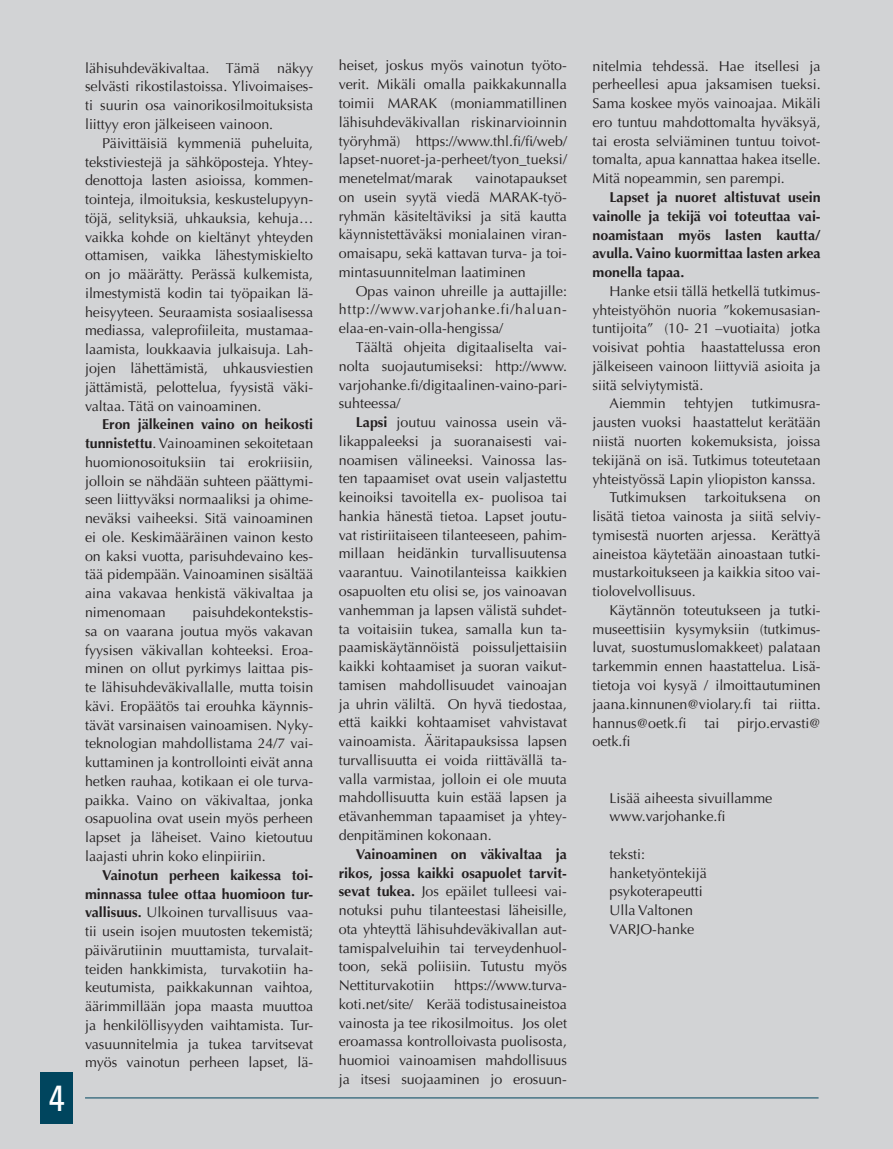
<style>
.page{position:relative;width:893px;height:1149px;background:#fff}
.page>*{position:absolute;margin:0;border:0;box-sizing:border-box;transform-origin:0 0}
.t1{font:condensed 36px "Univers";color:#fff}
.t2{font:14.25px/18.8px "Optima";color:#231f20;text-align:justify}
.t3{font:700 14.25px/18.8px "Optima";color:#231f20;text-align:justify}
.t4{font:14.25px/18.8px "Optima";color:#231f20;text-align:justify}
.s1{font-weight:700}
</style>
<div class="page">
<div style="left:0;top:0;width:893px;height:1148px;background:#d2d3d5"></div>
<div style="left:40px;top:1071px;width:33px;height:52px;background:#00455e"></div>
<hr style="left:85px;top:1097px;width:734px;height:1px;background:#00455e">
<h1 class="t1" style="left:49px;top:1074px;width:17px">4</h1>
<p class="t4" style="left:85px;top:59px;width:230px">lähisuhdeväkivaltaa. Tämä näkyy selvästi rikostilastoissa. Ylivoimaises&shy;ti suurin osa vainorikosilmoituksista liittyy eron jälkeiseen vainoon.</p>
<p class="t2" style="left:85px;top:134px;width:230px;text-indent:17px">Päivittäisiä kymmeniä puheluita, tekstiviestejä ja sähköposteja. Yhtey&shy;denottoja lasten asioissa, kommen&shy;tointeja, ilmoituksia, keskustelupyyn&shy;töjä, selityksiä, uhkauksia, kehuja… vaikka kohde on kieltänyt yhteyden ottamisen, vaikka lähestymiskielto on jo määrätty. Perässä kulkemista, ilmestymistä kodin tai työpaikan lä&shy;heisyyteen. Seuraamista sosiaalisessa mediassa, valeprofiileita, mustamaa&shy;laamista, loukkaavia julkaisuja. Lah&shy;jojen lähettämistä, uhkausviestien jättämistä, pelottelua, fyysistä väki&shy;valtaa. Tätä on vainoaminen.</p>
<p class="t2" style="left:85px;top:415px;width:230px;text-indent:17px"><span class="s1">Eron jälkeinen vaino on heikosti tunnistettu</span>. Vainoaminen sekoitetaan huomionosoituksiin tai erokriisiin, jolloin se nähdään suhteen päättymi&shy;seen liittyväksi normaaliksi ja ohime&shy;neväksi vaiheeksi. Sitä vainoaminen ei ole. Keskimääräinen vainon kesto on kaksi vuotta, parisuhdevaino kes&shy;tää pidempään. Vainoaminen sisältää aina vakavaa henkistä väkivaltaa ja nimenomaan</p>
<p class="t2" style="left:85px;top:602px;width:230px;text-indent:108px">paisuhdekontekstis&shy;sa on vaarana joutua myös vakavan fyysisen väkivallan kohteeksi. Eroa&shy;minen on ollut pyrkimys laittaa pis&shy;te lähisuhdeväkivallalle, mutta toisin kävi. Eropäätös tai erouhka käynnis&shy;tävät varsinaisen vainoamisen. Nyky&shy;teknologian mahdollistama 24/7 vai&shy;kuttaminen ja kontrollointi eivät anna hetken rauhaa, kotikaan ei ole turva&shy;paikka. Vaino on väkivaltaa, jonka osapuolina ovat usein myös perheen lapset ja läheiset. Vaino kietoutuu laajasti uhrin koko elinpiiriin.</p>
<p class="t2" style="left:85px;top:865px;width:230px;text-indent:17px"><span class="s1">Vainotun perheen kaikessa toi&shy;minnassa tulee ottaa huomioon tur&shy;vallisuus.</span> Ulkoinen turvallisuus vaa&shy;tii usein isojen muutosten tekemistä; päivärutiinin muuttamista, turvalait&shy;teiden hankkimista, turvakotiin ha&shy;keutumista, paikkakunnan vaihtoa, äärimmillään jopa maasta muuttoa ja henkilöllisyyden vaihtamista. Tur&shy;vasuunnitelmia ja tukea tarvitsevat myös vainotun perheen lapset, lä-</p>
<p class="t2" style="left:339px;top:56px;width:230px">heiset, joskus myös vainotun työto&shy;verit. Mikäli omalla paikkakunnalla toimii MARAK (moniammatillinen lähisuhdeväkivallan riskinarvioinnin työryhmä) https://www.thl.fi/fi/web/ lapset-nuoret-ja-perheet/tyon_tueksi/ menetelmat/marak</p>
<p class="t2" style="left:339px;top:169px;width:230px;text-indent:137px">vainotapaukset on usein syytä viedä MARAK-työ&shy;ryhmän käsiteltäviksi ja sitä kautta käynnistettäväksi monialainen viran&shy;omaisapu, sekä kattavan turva- ja toi&shy;mintasuunnitelman laatiminen</p>
<p class="t2" style="left:339px;top:281px;width:230px;text-indent:17px">Opas vainon uhreille ja auttajille: http://www.varjohanke.fi/haluan&shy;elaa-en-vain-olla-hengissa/</p>
<p class="t2" style="left:339px;top:338px;width:230px;text-indent:17px">Täältä ohjeita digitaaliselta vai&shy;nolta suojautumiseksi: http://www. varjohanke.fi/digitaalinen-vaino-pari&shy;suhteessa/</p>
<p class="t2" style="left:339px;top:413px;width:230px;text-indent:17px"><span class="s1">Lapsi</span> joutuu vainossa usein vä&shy;likappaleeksi ja suoranaisesti vai&shy;noamisen välineeksi. Vainossa las&shy;ten tapaamiset ovat usein valjastettu keinoiksi tavoitella ex- puolisoa tai hankia hänestä tietoa. Lapset joutu&shy;vat ristiriitaiseen tilanteeseen, pahim&shy;millaan heidänkin turvallisuutensa vaarantuu. Vainotilanteissa kaikkien osapuolten etu olisi se, jos vainoavan vanhemman ja lapsen välistä suhdet&shy;ta voitaisiin tukea, samalla kun ta&shy;paamiskäytännöistä poissuljettaisiin kaikki kohtaamiset ja suoran vaikut&shy;tamisen mahdollisuudet vainoajan ja uhrin väliltä. On hyvä tiedostaa, että kaikki kohtaamiset vahvistavat vainoamista. Ääritapauksissa lapsen turvallisuutta ei voida riittävällä ta&shy;valla varmistaa, jolloin ei ole muuta mahdollisuutta kuin estää lapsen ja etävanhemman tapaamiset ja yhtey&shy;denpitäminen kokonaan.</p>
<p class="t2" style="left:339px;top:844px;width:230px;text-indent:17px"><span class="s1">Vainoaminen on väkivaltaa ja rikos, jossa kaikki osapuolet tarvit&shy;sevat tukea.</span> Jos epäilet tulleesi vai&shy;notuksi puhu tilanteestasi läheisille, ota yhteyttä lähisuhdeväkivallan aut&shy;tamispalveluihin tai terveydenhuol&shy;toon, sekä poliisiin. Tutustu myös Nettiturvakotiin</p>
<p class="t2" style="left:339px;top:975px;width:230px;text-indent:116px">https://www.turva&shy;koti.net/site/ Kerää todistusaineistoa vainosta ja tee rikosilmoitus. Jos olet eroamassa kontrolloivasta puolisosta, huomioi vainoamisen mahdollisuus ja itsesi suojaaminen jo erosuun-</p>
<p class="t2" style="left:592px;top:57px;width:230px">nitelmia tehdessä. Hae itsellesi ja perheellesi apua jaksamisen tueksi.<br>Sama koskee myös vainoajaa. Mikäli ero tuntuu mahdottomalta hyväksyä, tai erosta selviäminen tuntuu toivot&shy;tomalta, apua kannattaa hakea itselle.<br>Mitä nopeammin, sen parempi.</p>
<p class="t3" style="left:592px;top:188px;width:230px;text-indent:17px">Lapset ja nuoret altistuvat usein vainolle ja tekijä voi toteuttaa vai&shy;noamistaan myös lasten kautta/ avulla. Vaino kuormittaa lasten arkea monella tapaa.</p>
<p class="t2" style="left:609px;top:282px;width:213px">Hanke etsii tällä hetkellä tutkimus-</p>
<p class="t2" style="left:592px;top:300px;width:230px">yhteistyöhön nuoria ”kokemusasian-</p>
<p class="t2" style="left:592px;top:319px;width:230px">tuntijoita” (10- 21 –vuotiaita) jotka</p>
<p class="t2" style="left:592px;top:338px;width:230px">voisivat pohtia haastattelussa eron</p>
<p class="t2" style="left:592px;top:357px;width:230px">jälkeiseen vainoon liittyviä asioita ja</p>
<p class="t2" style="left:592px;top:375px;width:112px">siitä selviytymistä.</p>
<p class="t2" style="left:609px;top:394px;width:58px">Aiemmin</p>
<p class="t2" style="left:684px;top:394px;width:51px">tehtyjen</p>
<p class="t2" style="left:752px;top:394px;width:70px">tutkimusra-</p>
<p class="t2" style="left:592px;top:413px;width:230px">jausten vuoksi haastattelut kerätään</p>
<p class="t2" style="left:592px;top:432px;width:230px">niistä nuorten kokemuksista, joissa</p>
<p class="t2" style="left:592px;top:450px;width:230px">tekijänä on isä. Tutkimus toteutetaan</p>
<p class="t2" style="left:592px;top:469px;width:225px">yhteistyössä Lapin yliopiston kanssa.</p>
<p class="t2" style="left:609px;top:488px;width:78px">Tutkimuksen</p>
<p class="t2" style="left:705px;top:488px;width:83px">tarkoituksena</p>
<p class="t2" style="left:592px;top:488px;width:230px;text-indent:212px">on lisätä tietoa vainosta ja siitä selviy&shy;tymisestä nuorten arjessa. Kerättyä aineistoa käytetään ainoastaan tutki&shy;mustarkoitukseen ja kaikkia sitoo vai&shy;tiolovelvollisuus.</p>
<p class="t2" style="left:592px;top:600px;width:230px;text-indent:17px">Käytännön toteutukseen ja tutki&shy;museettisiin kysymyksiin (tutkimus&shy;luvat, suostumuslomakkeet) palataan tarkemmin ennen haastattelua. Lisä&shy;tietoja voi kysyä / ilmoittautuminen jaana.kinnunen@violary.fi tai riitta. hannus@oetk.fi</p>
<p class="t2" style="left:704px;top:713px;width:17px">tai</p>
<p class="t2" style="left:738px;top:713px;width:85px">pirjo.ervasti@</p>
<p class="t2" style="left:592px;top:732px;width:40px">oetk.fi</p>
<p class="t2" style="left:609px;top:788px;width:164px">Lisää aiheesta sivuillamme www.varjohanke.fi</p>
<p class="t2" style="left:609px;top:844px;width:99px;text-align:left">teksti: hanketyöntekijä psykoterapeutti<br>Ulla Valtonen<br>VARJO-hanke</p>
</div>
